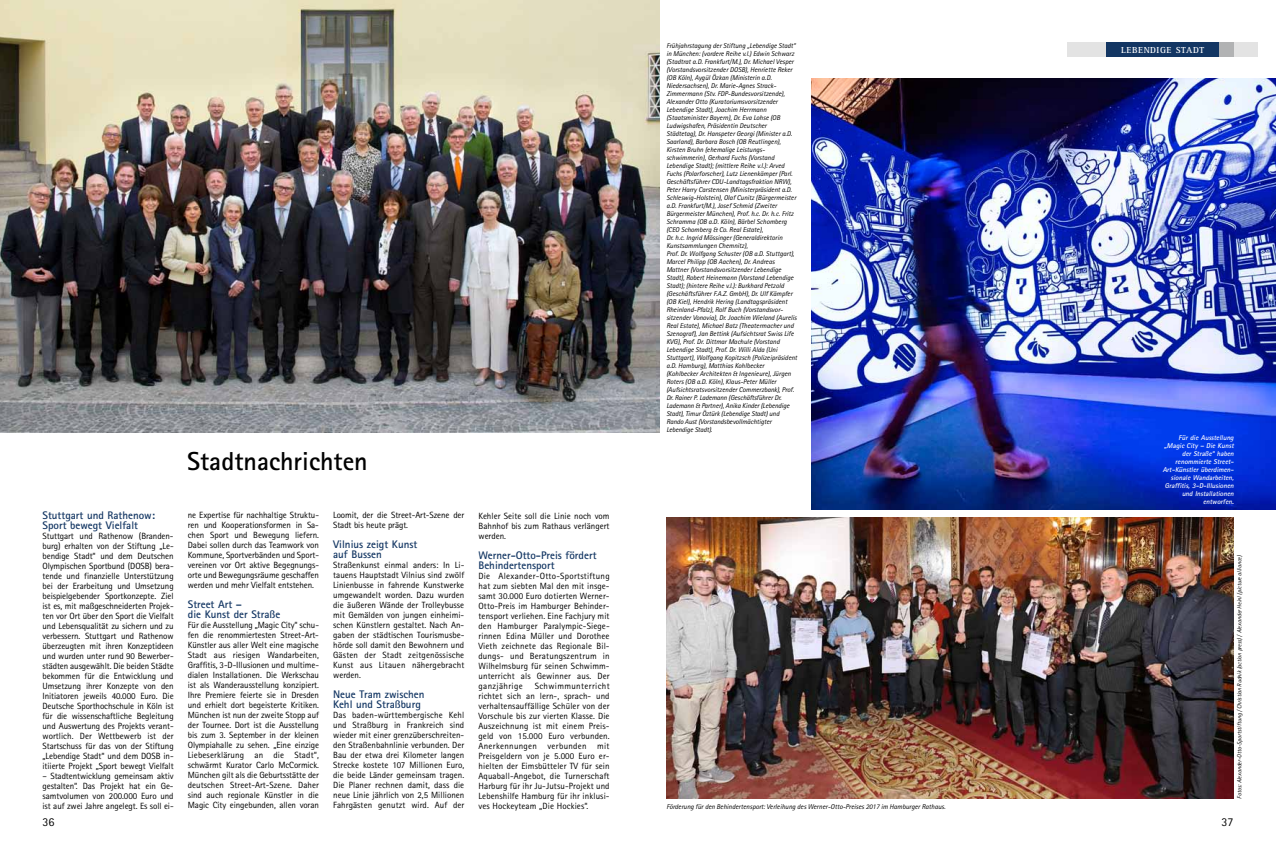
<style>
.page{position:relative;width:1276px;height:851px;background:#fff}
.page>*{position:absolute;margin:0;border:0;box-sizing:border-box;transform-origin:0 0}
.t1{font:700 26px "Rotis Sans Serif";color:#000}
.t2{font:12px "Rotis Sans Serif";color:#000}
.t3{font:700 11px/10px "Rotis Sans Serif";color:#133663}
.t4{font:9px/10px "Rotis Sans Serif";color:#000;text-align:justify}
.t5{font:700 9px "Rotis Serif";letter-spacing:.06em;color:#fff}
.t6{font:italic 7px/8px "Rotis Sans Serif";color:#000}
.t7{font:italic 700 7px/8px "Rotis Sans Serif";color:#fff;text-align:right}
.t8{font:italic 6px "Rotis Sans Serif";color:#000}
</style>
<div class="page">
<img style="left:811px;top:78px;width:465px;height:432px">
<img style="left:666px;top:517px;width:567px;height:281px">
<img style="left:0;top:0;width:659px;height:432px">
<div style="left:1233px;top:43px;width:24px;height:14px;background:#e3e3e3"></div>
<div style="left:1106px;top:43px;width:113px;height:14px;background:#133663"></div>
<div style="left:1219px;top:43px;width:14px;height:14px;background:#b1b2b3"></div>
<div style="left:1067px;top:43px;width:39px;height:14px;background:#e3e3e3"></div>
<h1 class="t1" style="left:187px;top:444px;width:182px">Stadtnachrichten</h1>
<p class="t3" style="left:43px;top:510px;width:114px">Stuttgart und Rathenow:<br>Sport bewegt Vielfalt</p>
<p class="t4" style="left:43px;top:531px;width:133px">Stuttgart und Rathenow (Branden&shy;burg) erhalten von der Stiftung „Le&shy;bendige Stadt“ und dem Deutschen Olympischen Sportbund (DOSB) bera&shy;tende und finanzielle Unterstützung bei der Erarbeitung und Umsetzung beispielgebender Sportkonzepte. Ziel ist es, mit maßgeschneiderten Projek&shy;ten vor Ort über den Sport die Vielfalt und Lebensqualität zu sichern und zu verbessern. Stuttgart und Rathenow überzeugten mit ihren Konzeptideen und wurden unter rund 90 Bewerber&shy;städten ausgewählt. Die beiden Städte bekommen für die Entwicklung und Umsetzung ihrer Konzepte von den Initiatoren jeweils 40.000 Euro. Die Deutsche Sporthochschule in Köln ist für die wissenschaftliche Begleitung und Auswertung des Projekts verant&shy;wortlich. Der Wettbewerb ist der Startschuss für das von der Stiftung „Lebendige Stadt“ und dem DOSB in&shy;itiierte Projekt „Sport bewegt Vielfalt</p>
<p class="t4" style="left:43px;top:771px;width:133px">– Stadtentwicklung gemeinsam aktiv gestalten“. Das Projekt hat ein Ge&shy;samtvolumen von 200.000 Euro und ist auf zwei Jahre angelegt. Es soll ei-</p>
<p class="t4" style="left:188px;top:510px;width:133px">ne Expertise für nachhaltige Struktu&shy;ren und Kooperationsformen in Sa&shy;chen Sport und Bewegung liefern.<br>Dabei sollen durch das Teamwork von Kommune, Sportverbänden und Sport&shy;vereinen vor Ort aktive Begegnungs&shy;orte und Bewegungsräume geschaffen werden und mehr Vielfalt entstehen.</p>
<p class="t3" style="left:188px;top:599px;width:94px">Street Art –<br>die Kunst der Straße</p>
<p class="t4" style="left:188px;top:620px;width:133px">Für die Ausstellung „Magic City“ schu&shy;fen die renommiertesten Street-Art-Künstler aus aller Welt eine magische Stadt aus riesigen Wandarbeiten, Graffitis, 3-D-Illusionen und multime&shy;dialen Installationen. Die Werkschau ist als Wanderausstellung konzipiert.<br>Ihre Premiere feierte sie in Dresden und erhielt dort begeisterte Kritiken.<br>München ist nun der zweite Stopp auf der Tournee. Dort ist die Ausstellung bis zum 3. September in der kleinen Olympiahalle zu sehen. „Eine einzige Liebeserklärung an die Stadt“, schwärmt Kurator Carlo McCormick.<br>München gilt als die Geburtsstätte der deutschen Street-Art-Szene. Daher sind auch regionale Künstler in die Magic City eingebunden, allen voran</p>
<p class="t4" style="left:333px;top:510px;width:133px">Loomit, der die Street-Art-Szene der<br>Stadt bis heute prägt.</p>
<p class="t3" style="left:333px;top:539px;width:86px">Vilnius zeigt Kunst auf Bussen</p>
<p class="t4" style="left:333px;top:560px;width:133px">Straßenkunst einmal anders: In Li&shy;tauens Hauptstadt Vilnius sind zwölf Linienbusse in fahrende Kunstwerke umgewandelt worden. Dazu wurden die äußeren Wände der Trolleybusse mit Gemälden von jungen einheimi&shy;schen Künstlern gestaltet. Nach An&shy;gaben der städtischen Tourismusbe&shy;hörde soll damit den Bewohnern und Gästen der Stadt zeitgenössische Kunst aus Litauen nähergebracht werden.</p>
<p class="t3" style="left:333px;top:689px;width:93px">Neue Tram zwischen<br>Kehl und Straßburg</p>
<p class="t4" style="left:333px;top:710px;width:133px">Das baden-württembergische Kehl und Straßburg in Frankreich sind wieder mit einer grenzüberschreiten&shy;den Straßenbahnlinie verbunden. Der Bau der etwa drei Kilometer langen Strecke kostete 107 Millionen Euro, die beide Länder gemeinsam tragen.<br>Die Planer rechnen damit, dass die neue Linie jährlich von 2,5 Millionen Fahrgästen genutzt wird. Auf der</p>
<p class="t4" style="left:478px;top:510px;width:133px">Kehler Seite soll die Linie noch vom Bahnhof bis zum Rathaus verlängert werden.</p>
<p class="t3" style="left:478px;top:549px;width:120px">Werner-Otto-Preis fördert<br>Behindertensport</p>
<p class="t4" style="left:478px;top:570px;width:133px">Die Alexander-Otto-Sportstiftung hat zum siebten Mal den mit insge&shy;samt 30.000 Euro dotierten Werner-Otto-Preis im Hamburger Behinder&shy;tensport verliehen. Eine Fachjury mit den Hamburger Paralympic-Siege&shy;rinnen Edina Müller und Dorothee Vieth zeichnete das Regionale Bil&shy;dungs- und Beratungszentrum in Wilhelmsburg für seinen Schwimm&shy;unterricht als Gewinner aus. Der ganzjährige</p>
<p class="t4" style="left:478px;top:680px;width:133px;text-indent:56px">Schwimmunterricht richtet sich an lern-, sprach- und verhaltensauffällige Schüler von der Vorschule bis zur vierten Klasse. Die Auszeichnung ist mit einem Preis&shy;geld von 15.000 Euro verbunden.<br>Anerkennungen verbunden mit Preisgeldern von je 5.000 Euro er&shy;hielten der Eimsbütteler TV für sein Aquaball-Angebot, die Turnerschaft Harburg für ihr Ju-Jutsu-Projekt und Lebenshilfe Hamburg für ihr inklusi&shy;ves Hockeyteam „Die Hockies“.</p>
<p class="t6" style="left:666px;top:41px;width:132px">Frühjahrstagung der Stiftung „Lebendige Stadt“ in München: (vordere Reihe v.l.) Edwin Schwarz (Stadtrat a.D. Frankfurt/M.), Dr. Michael Vesper (Vorstandsvorsitzender DOSB), Henriette Reker (OB Köln), Aygül Özkan (Ministerin a.D.<br>Niedersachsen), Dr. Marie-Agnes Strack-Zimmermann (Stv. FDP-Bundesvorsitzende), Alexander Otto (Kuratoriumsvorsitzender Lebendige Stadt), Joachim Herrmann (Staatsminister Bayern), Dr. Eva Lohse (OB Ludwigshafen, Präsidentin Deutscher Städtetag), Dr. Hanspeter Georgi (Minister a.D.<br>Saarland), Barbara Bosch (OB Reutlingen), Kirsten Bruhn (ehemalige Leistungs&shy;schwimmerin), Gerhard Fuchs (Vorstand Lebendige Stadt); (mittlere Reihe v.l.): Arved Fuchs (Polarforscher), Lutz Lienenkämper (Parl.<br>Geschäftsführer CDU-Landtagsfraktion NRW), Peter Harry Carstensen (Ministerpräsident a.D.<br>Schleswig-Holstein), Olaf Cunitz (Bürgermeister a.D. Frankfurt/M.), Josef Schmid (Zweiter Bürgermeister München), Prof. h.c. Dr. h.c. Fritz Schramma (OB a.D. Köln), Bärbel Schomberg (CEO Schomberg &amp; Co. Real Estate),<br>Dr. h.c. Ingrid Mössinger (Generaldirektorin Kunstsammlungen Chemnitz),<br>Prof. Dr. Wolfgang Schuster (OB a.D. Stuttgart), Marcel Philipp (OB Aachen), Dr. Andreas Mattner (Vorstandsvorsitzender Lebendige Stadt), Robert Heinemann (Vorstand Lebendige Stadt); (hintere Reihe v.l.): Burkhard Petzold (Geschäftsführer F.A.Z. GmbH), Dr. Ulf Kämpfer (OB Kiel), Hendrik Hering (Landtagspräsident Rheinland-Pfalz), Rolf Buch (Vorstandsvor&shy;sitzender Vonovia), Dr. Joachim Wieland (Aurelis Real Estate), Michael Batz (Theatermacher und Szenograf), Jan Bettink (Aufsichtsrat Swiss Life KVG), Prof. Dr. Dittmar Machule (Vorstand Lebendige Stadt), Prof. Dr. Willi Alda (Uni Stuttgart), Wolfgang Kopitzsch (Polizeipräsident a.D. Hamburg), Matthias Kohlbecker (Kohlbecker Architekten &amp; Ingenieure), Jürgen Roters (OB a.D. Köln), Klaus-Peter Müller (Aufsichtsratsvorsitzender Commerzbank), Prof.<br>Dr. Rainer P. Lademann (Geschäftsführer Dr.<br>Lademann &amp; Partner), Anika Kinder (Lebendige Stadt), Timur Öztürk (Lebendige Stadt) und Rando Aust (Vorstandsbevollmächtigter Lebendige Stadt).</p>
<p class="t6" style="left:666px;top:802px;width:281px">Förderung für den Behindertensport: Verleihung des Werner-Otto-Preises 2017 im Hamburger Rathaus.</p>
<p class="t5" style="left:1121px;top:44px;width:84px">LEBENDIGE STADT</p>
<p class="t7" style="left:1162px;top:433px;width:74px">Für die Ausstellung „Magic City – Die Kunst der Straße“ haben renommierte Street-<br>Art-Künstler überdimen&shy;sionale Wandarbeiten,<br>Graffitis, 3-D-Illusionen und Installationen entworfen.</p>
<p class="t8" style="left:1235px;top:798px;width:244px;rotate:-90deg">Fotos: Alexander-Otto-Sportstiftung / Christian Rudnik (action press) / Alexander Heinl (picture alliance)</p>
<h2 class="t2" style="left:43px;top:814px;width:13px">36</h2>
<h2 class="t2" style="left:1221px;top:814px;width:13px">37</h2>
</div>
